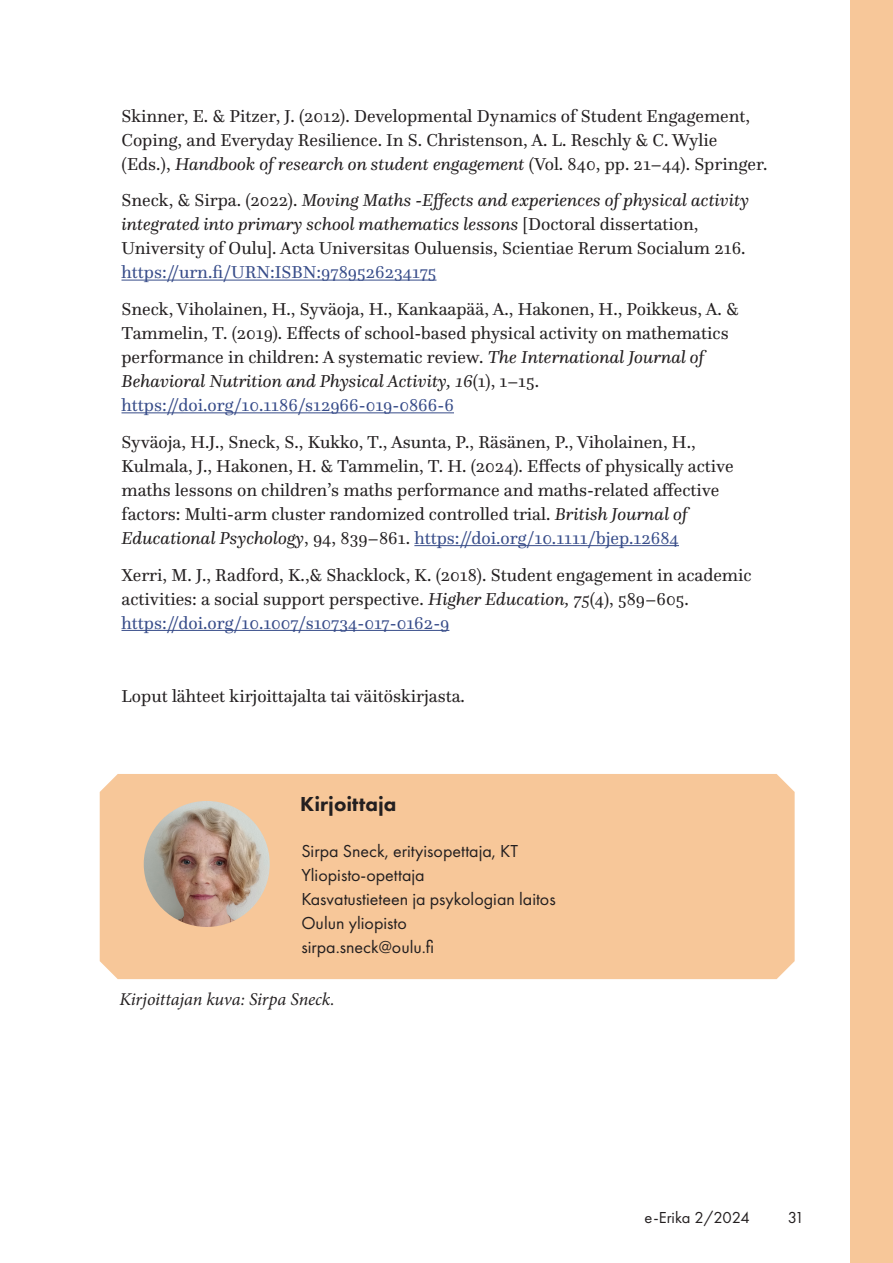
<style>
.page{position:relative;width:893px;height:1263px;background:#fff}
.page>*{position:absolute;margin:0;border:0;box-sizing:border-box;transform-origin:0 0}
.t1{font:800 21px "Futura PT";color:#231f20}
.t2{font:18px/24px "Questa";color:#231f20}
.t3{font:18px/24px "Futura PT";color:#231f20}
.t4{font:18px "Questa";color:#374c89}
.t5{font:italic 18px "Minion Pro";letter-spacing:-.01em;color:#231f20}
.t6{font:16.5px "Futura PT";color:#231f20}
.s1{font-style:italic}
.s2{color:#374c89}
</style>
<div class="page">
<div style="left:850px;top:0;width:43px;height:1263px;background:#f7c799"></div>
<hr style="left:122px;top:280px;width:314px;height:1px;background:#374c89">
<hr style="left:122px;top:412px;width:332px;height:1px;background:#374c89">
<hr style="left:414px;top:545px;width:265px;height:1px;background:#374c89">
<hr style="left:122px;top:630px;width:327px;height:1px;background:#374c89">
<div style="left:100px;top:774px;width:695px;height:205px;background:#f7c799"></div>
<img style="left:144px;top:801px;width:126px;height:126px;border-radius:63px">
<p class="t2" style="left:122px;top:103px;width:648px">Skinner, E. &amp; Pitzer, J. (2012). Developmental Dynamics of Student Engagement,<br>Coping, and Everyday Resilience. In S. Christenson, A. L. Reschly &amp; C. Wylie (Eds.), <span class="s1">Handbook of research on student engagement</span> (Vol. 840, pp. 21–44). Springer.</p>
<p class="t2" style="left:122px;top:188px;width:629px">Sneck, &amp; Sirpa. (2022). <span class="s1">Moving Maths -Effects and experiences of physical activity integrated into primary school mathematics lessons</span> [Doctoral dissertation,<br>University of Oulu]. Acta Universitas Ouluensis, Scientiae Rerum Socialum 216.</p>
<p class="t4" style="left:122px;top:261px;width:316px">https://urn.fi/URN:ISBN:9789526234175</p>
<p class="t2" style="left:122px;top:297px;width:619px">Sneck, Viholainen, H., Syväoja, H., Kankaapää, A., Hakonen, H., Poikkeus, A. &amp; Tammelin, T. (2019). Effects of school-based physical activity on mathematics performance in children: A systematic review. <span class="s1">The International Journal of Behavioral Nutrition and Physical Activity, 16</span>(1), 1–15. <span class="s2">https://doi.org/10.1186/s12966-019-0866-6</span></p>
<p class="t2" style="left:122px;top:430px;width:614px">Syväoja, H.J., Sneck, S., Kukko, T., Asunta, P., Räsänen, P., Viholainen, H., Kulmala, J., Hakonen, H. &amp; Tammelin, T. H. (2024). Effects of physically active maths lessons on children’s maths performance and maths-related affective factors: Multi-arm cluster randomized controlled trial. <span class="s1">British Journal of Educational Psychology</span>, 94, 839–861. <span class="s2">https://doi.org/10.1111/bjep.12684</span></p>
<p class="t2" style="left:122px;top:562px;width:632px">Xerri, M. J., Radford, K.,&amp; Shacklock, K. (2018). Student engagement in academic activities: a social support perspective. <span class="s1">Higher Education, 75</span>(4), 589–605. <span class="s2">https://doi.org/10.1007/s10734-017-0162-9</span></p>
<p class="t2" style="left:122px;top:684px;width:345px">Loput lähteet kirjoittajalta tai väitöskirjasta.</p>
<p class="t1" style="left:300px;top:791px;width:98px">Kirjoittaja</p>
<p class="t3" style="left:301px;top:839px;width:256px">Sirpa Sneck, erityisopettaja, KT<br>Yliopisto-opettaja<br>Kasvatustieteen ja psykologian laitos<br>Oulun yliopisto<br>sirpa.sneck@oulu.fi</p>
<p class="t5" style="left:120px;top:987px;width:216px">Kirjoittajan kuva: Sirpa Sneck.</p>
<p class="t6" style="left:645px;top:1208px;width:107px">e-Erika 2/2024</p>
<p class="t6" style="left:788px;top:1207px;width:18px">31</p>
</div>
